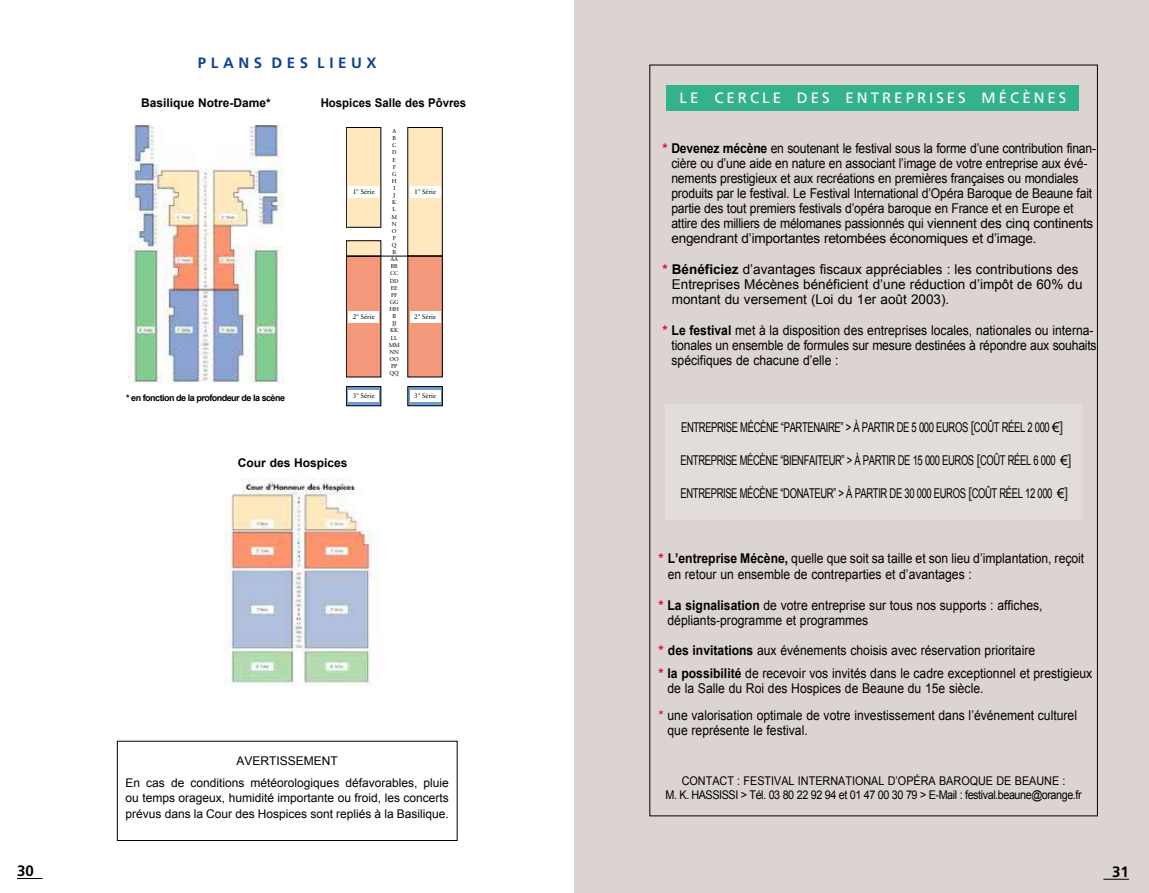
<style>
.page{position:relative;width:1149px;height:893px;background:#fff}
.page>*{position:absolute;margin:0;border:0;box-sizing:border-box;transform-origin:0 0}
.t1{font:15px "Frutiger";letter-spacing:.2em;color:#fff}
.t2{font:700 15px "Frutiger";color:#0f4295}
.t3{font:700 15px "Frutiger";color:#000}
.t4{font:13.5px/15px "Arial";letter-spacing:-.015em;color:#000;scale:.9 1}
.t5{font:13.5px "Arial";letter-spacing:-.04em;color:#000;scale:.7 1}
.t6{font:13.5px/15px "Arial";letter-spacing:-.015em;color:#000}
.t7{font:12px/21.8px "Arial";color:#000;text-align:center}
.t8{font:12px/14.4px "Arial";letter-spacing:-.02em;color:#000;text-align:center;scale:.9 1}
.t9{font:700 12px "Arial";color:#000}
.t10{font:700 12px "Arial";color:#000;scale:.95 1}
.t11{font:700 9px "Arial";letter-spacing:-.06em;color:#000}
.t12{font:6.75px "Classical Garamond BT";color:#000}
.t13{font:5.7px/7.1px "Classical Garamond BT";color:#000;text-align:center}
.s1{font-weight:700;color:#dd023a}
.s2{font-weight:700}
.s3{font-size:15px;color:#3b3b3a}
.s4{color:#dd023a}
</style>
<div class="page">
<svg style="left:17px;top:878px;width:26px;height:1px"></svg>
<div style="left:346px;top:127px;width:35px;height:100px;background:#ffe8c0"></div>
<div style="left:346px;top:127px;width:35px;height:101px;border:1px solid #000"></div>
<div style="left:407px;top:127px;width:35px;height:129px;background:#ffe8c0"></div>
<div style="left:346px;top:256px;width:35px;height:121px;background:#f3987a"></div>
<div style="left:346px;top:256px;width:35px;height:121px;border:1px solid #000"></div>
<div style="left:346px;top:241px;width:35px;height:15px;background:#ffe8c0"></div>
<div style="left:346px;top:240px;width:35px;height:16px;border:1px solid #000"></div>
<div style="left:407px;top:256px;width:35px;height:121px;background:#f3987a"></div>
<div style="left:346px;top:387px;width:35px;height:19px;background:#6f9ed4"></div>
<div style="left:346px;top:386px;width:35px;height:20px;border:1px solid #000"></div>
<div style="left:407px;top:387px;width:35px;height:19px;background:#6f9ed4"></div>
<div style="left:407px;top:386px;width:35px;height:20px;border:1px solid #000"></div>
<div style="left:409px;top:186px;width:31px;height:12px;background:#fff"></div>
<div style="left:348px;top:186px;width:31px;height:12px;background:#fff"></div>
<div style="left:409px;top:311px;width:31px;height:11px;background:#fff"></div>
<div style="left:348px;top:311px;width:31px;height:11px;background:#fff"></div>
<div style="left:409px;top:390px;width:31px;height:12px;background:#fff"></div>
<div style="left:348px;top:390px;width:31px;height:12px;background:#fff"></div>
<hr style="left:346px;top:256px;width:96px;height:1px;background:#000">
<img style="left:128px;top:125px;width:155px;height:259px">
<img style="left:225px;top:478px;width:155px;height:208px">
<div style="left:117px;top:741px;width:340px;height:100px;border:1px solid #000"></div>
<div style="left:574px;top:0;width:574px;height:893px;background:#dcd4d0"></div>
<div style="left:665px;top:404px;width:416px;height:115px;background:#e3ddd9"></div>
<div style="left:666px;top:85px;width:412px;height:26px;background:#33b28c"></div>
<svg style="left:1103px;top:879px;width:25px;height:1px"></svg>
<p class="t2" style="left:198px;top:54px;width:180px">P L A N S D E S L I E U X</p>
<p class="t9" style="left:141px;top:95px;width:131px">Basilique Notre-Dame*</p>
<p class="t10" style="left:320px;top:95px;width:155px">Hospices Salle des Pôvres</p>
<p class="t11" style="left:126px;top:392px;width:160px">* en fonction de la profondeur de la scène</p>
<p class="t13" style="left:388px;top:127px;width:13px">A<br>B<br>C<br>D<br>E<br>F<br>G<br>H<br>I<br>J<br>K<br>L<br>M<br>N<br>O<br>P<br>Q<br>R<br>AA<br>BB<br>CC<br>DD<br>EE<br>FF<br>GG<br>HH<br>II<br>JJ<br>KK<br>LL<br>MM<br>NN<br>OO<br>PP<br>QQ</p>
<p class="t12" style="left:353px;top:187px;width:24px">1° Série</p>
<p class="t12" style="left:414px;top:187px;width:24px">1° Série</p>
<p class="t12" style="left:353px;top:312px;width:24px">2° Série</p>
<p class="t12" style="left:414px;top:312px;width:24px">2° Série</p>
<p class="t12" style="left:353px;top:392px;width:24px">3° Série</p>
<p class="t12" style="left:414px;top:392px;width:24px">3° Série</p>
<p class="t9" style="left:238px;top:455px;width:111px">Cour des Hospices</p>
<p class="t3" style="left:17px;top:862px;width:18px">30</p>
<p class="t7" style="left:125px;top:750px;width:325px">AVERTISSEMENT<br>En cas de conditions météorologiques défavorables, pluie</p>
<p class="t7" style="left:125px;top:790px;width:325px;line-height:15.8px;text-align:left">ou temps orageux, humidité importante ou froid, les concerts prévus dans la Cour des Hospices sont repliés à la Basilique.</p>
<p class="t1" style="left:679px;top:89px;width:388px">LE CERCLE DES ENTREPRISES MÉCÈNES</p>
<p class="t4" style="left:671px;top:141px;width:473px;text-indent:-9px"><span class="s1">*</span> <span class="s2">Devenez mécène</span> en soutenant le festival sous la forme d’une contribution finan&shy;cière ou d’une aide en nature en associant l’image de votre entreprise aux évé&shy;nements prestigieux et aux recréations en premières françaises ou mondiales produits par le festival. Le Festival International d’Opéra Baroque de Beaune fait partie des tout premiers festivals d’opéra baroque en France et en Europe et attire des milliers de mélomanes passionnés qui viennent des cinq continents engendrant d’importantes retombées économiques et d’image.</p>
<p class="t6" style="left:671px;top:262px;width:412px;text-indent:-9px"><span class="s1">*</span> <span class="s2">Bénéficiez</span> d’avantages fiscaux appréciables : les contributions des<br>Entreprises Mécènes bénéficient d’une réduction d’impôt de 60% du montant du versement (Loi du 1er août 2003).</p>
<p class="t4" style="left:671px;top:323px;width:473px;text-indent:-9px"><span class="s1">*</span> <span class="s2">Le festival</span> met à la disposition des entreprises locales, nationales ou interna&shy;tionales un ensemble de formules sur mesure destinées à répondre aux souhaits spécifiques de chacune d’elle :</p>
<p class="t5" style="left:681px;top:419px;width:547px">ENTREPRISE MÉCÈNE “PARTENAIRE” &gt; À PARTIR DE 5 000 EUROS <span class="s3">[</span>COÛT RÉEL 2 000 €<span class="s3">]</span></p>
<p class="t5" style="left:680px;top:452px;width:560px">ENTREPRISE MÉCÈNE “BIENFAITEUR” &gt; À PARTIR DE 15 000 EUROS <span class="s3">[</span>COÛT RÉEL 6 000 €<span class="s3">]</span></p>
<p class="t5" style="left:680px;top:485px;width:555px">ENTREPRISE MÉCÈNE “DONATEUR” &gt; À PARTIR DE 30 000 EUROS <span class="s3">[</span>COÛT RÉEL 12 000 €<span class="s3">]</span></p>
<p class="t4" style="left:667px;top:550px;width:464px;line-height:16.2px;text-indent:-9px"><span class="s1">*</span> <span class="s2">L’entreprise Mécène,</span> quelle que soit sa taille et son lieu d’implantation, reçoit en retour un ensemble de contreparties et d’avantages :</p>
<p class="t4" style="left:667px;top:598px;width:418px;text-indent:-9px"><span class="s1">*</span> <span class="s2">La signalisation</span> de votre entreprise sur tous nos supports : affiches, dépliants-programme et programmes</p>
<p class="t4" style="left:658px;top:640px;width:483px;line-height:22.5px"><span class="s1">*</span> <span class="s2">des invitations</span> aux événements choisis avec réservation prioritaire<br><span class="s1">*</span> <span class="s2">la possibilité</span> de recevoir vos invités dans le cadre exceptionnel et prestigieux</p>
<p class="t4" style="left:658px;top:675px;width:466px;line-height:27px;text-indent:9px">de la Salle du Roi des Hospices de Beaune du 15e siècle.<br><span class="s4">*</span> une valorisation optimale de votre investissement dans l’événement culturel</p>
<p class="t4" style="left:667px;top:723px;width:157px">que représente le festival.</p>
<p class="t8" style="left:665px;top:774px;width:463px">CONTACT : FESTIVAL INTERNATIONAL D’OPÉRA BAROQUE DE BEAUNE :<br>M. K. HASSISSI &gt; Tél. 03 80 22 92 94 et 01 47 00 30 79 &gt; E-Mail : festival.beaune@orange.fr</p>
<p class="t3" style="left:1111px;top:863px;width:18px">31</p>
</div>
